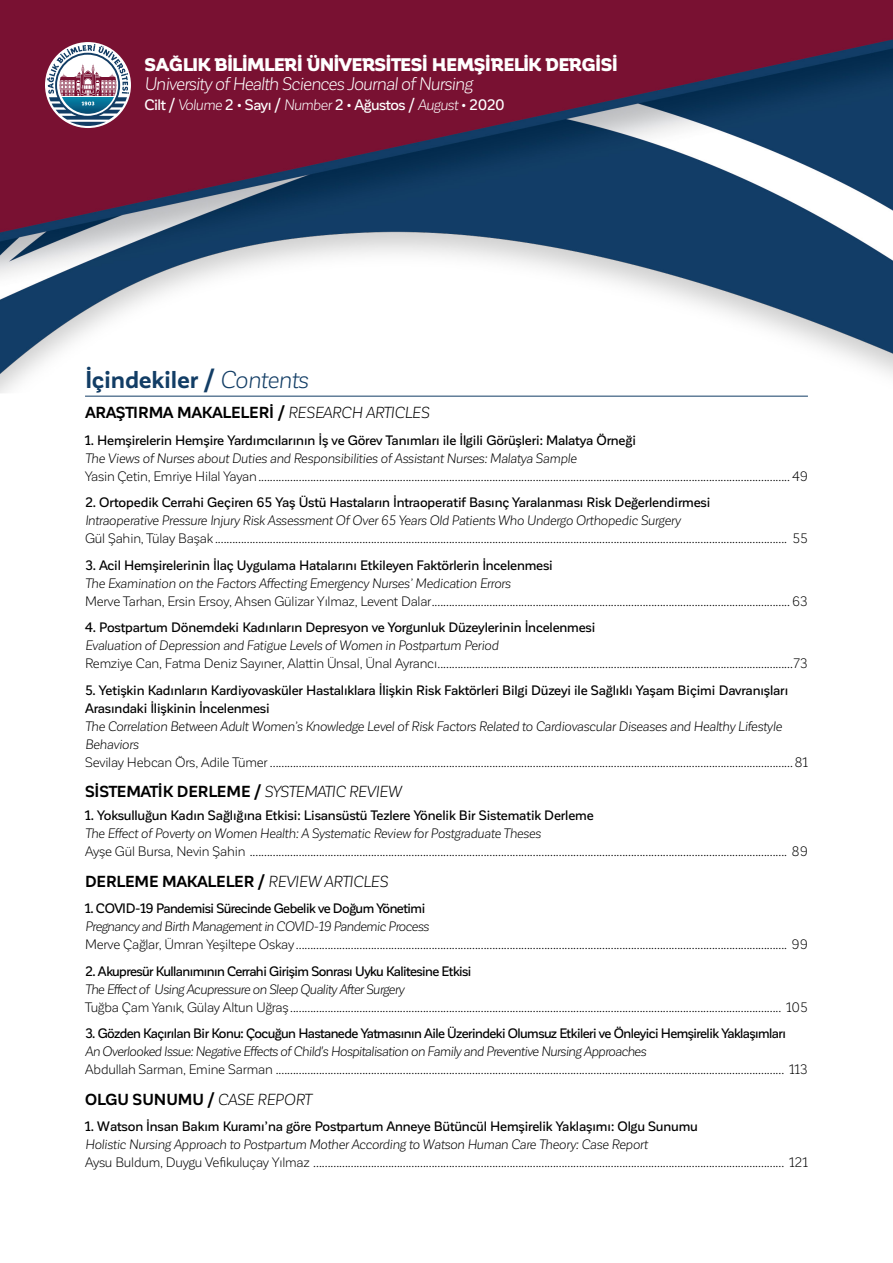
<style>
.page{position:relative;width:893px;height:1263px;background:#fff}
.page>*{position:absolute;margin:0;border:0;box-sizing:border-box;transform-origin:0 0}
.t1{font:700 24px "Corporative Sans";letter-spacing:-.01em;color:#123d65}
.t2{font:900 18px "Corporative";letter-spacing:-.035em;color:#fff}
.t3{font:italic 18px "Corporative Sans";letter-spacing:-.035em;color:#fff}
.t4{font:700 15.75px "Corporative Sans";letter-spacing:-.005em;color:#000}
.t5{font:700 15.75px "Corporative Sans";letter-spacing:-.025em;color:#000}
.t6{font:500 15px "Corporative Sans";letter-spacing:-.03em;color:#fff}
.t7{font:13.5px "Corporative Sans";letter-spacing:-.015em;color:#000}
.t8{font:500 13.5px/18px "Corporative Sans";letter-spacing:-.01em;color:#000}
.t9{font:italic 13.5px/18px "Corporative Sans";letter-spacing:-.015em;color:#000}
.t10{font:500 13.5px "Corporative Sans";letter-spacing:-.04em;color:#000}
.t11{font:italic 13.5px "Corporative Sans";letter-spacing:-.035em;color:#000}
.s1{font-weight:400;font-style:italic}
</style>
<div class="page">
<img style="left:0;top:0;width:893px;height:393px">
<svg style="left:47px;top:44px;width:82px;height:82px"></svg>
<hr style="left:85px;top:396px;width:723px;height:1px;background:#123d65">
<h2 class="t2" style="left:144px;top:54px;width:475px">SAĞLIK BİLİMLERİ ÜNİVERSİTESİ HEMŞİRELİK DERGİSİ</h2>
<h2 class="t3" style="left:144px;top:74px;width:330px">University of Health Sciences Journal of Nursing</h2>
<p class="t6" style="left:144px;top:96px;width:362px">Cilt / <span class="s1">Volume</span> 2 • Sayı / <span class="s1">Number</span> 2 • Ağustos / <span class="s1">August</span> • 2020</p>
<h1 class="t1" style="left:85px;top:367px;width:225px">İçindekiler / <span class="s1">Contents</span></h1>
<p class="t5" style="left:85px;top:404px;width:346px">ARAŞTIRMA MAKALELERİ / <span class="s1">RESEARCH ARTICLES</span></p>
<p class="t8" style="left:85px;top:431px;width:552px">1. Hemşirelerin Hemşire Yardımcılarının İş ve Görev Tanımları ile İlgili Görüşleri: Malatya Örneği</p>
<p class="t9" style="left:85px;top:449px;width:493px">The Views of Nurses about Duties and Responsibilities of Assistant Nurses: Malatya Sample</p>
<p class="t7" style="left:85px;top:469px;width:724px">Yasin Çetin, Emriye Hilal Yayan........................................................................................................................................................................................ 49</p>
<p class="t8" style="left:85px;top:494px;width:627px">2. Ortopedik Cerrahi Geçiren 65 Yaş Üstü Hastaların İntraoperatif Basınç Yaralanması Risk Değerlendirmesi</p>
<p class="t9" style="left:85px;top:512px;width:597px">Intraoperative Pressure Injury Risk Assessment Of Over 65 Years Old Patients Who Undergo Orthopedic Surgery</p>
<p class="t7" style="left:85px;top:531px;width:724px">Gül Şahin, Tülay Başak ...................................................................................................................................................................................................... 55</p>
<p class="t8" style="left:85px;top:556px;width:469px">3. Acil Hemşirelerinin İlaç Uygulama Hatalarını Etkileyen Faktörlerin İncelenmesi</p>
<p class="t9" style="left:85px;top:574px;width:427px">The Examination on the Factors Affecting Emergency Nurses’ Medication Errors</p>
<p class="t7" style="left:85px;top:594px;width:724px">Merve Tarhan, Ersin Ersoy, Ahsen Gülizar Yılmaz, Levent Dalar............................................................................................................................ 63</p>
<p class="t8" style="left:85px;top:619px;width:512px">4. Postpartum Dönemdeki Kadınların Depresyon ve Yorgunluk Düzeylerinin İncelenmesi</p>
<p class="t9" style="left:85px;top:636px;width:415px">Evaluation of Depression and Fatigue Levels of Women in Postpartum Period</p>
<p class="t7" style="left:85px;top:656px;width:724px">Remziye Can, Fatma Deniz Sayıner, Alattin Ünsal, Ünal Ayrancı...........................................................................................................................73</p>
<p class="t8" style="left:85px;top:681px;width:705px">5. Yetişkin Kadınların Kardiyovasküler Hastalıklara İlişkin Risk Faktörleri Bilgi Düzeyi ile Sağlıklı Yaşam Biçimi Davranışları<br>Arasındaki İlişkinin İncelenmesi</p>
<p class="t9" style="left:85px;top:717px;width:698px">The Correlation Between Adult Women’s Knowledge Level of Risk Factors Related to Cardiovascular Diseases and Healthy Lifestyle<br>Behaviors</p>
<p class="t7" style="left:85px;top:755px;width:724px">Sevilay Hebcan Örs, Adile Tümer .....................................................................................................................................................................................81</p>
<p class="t4" style="left:85px;top:783px;width:318px">SİSTEMATİK DERLEME / <span class="s1">SYSTEMATIC REVIEW</span></p>
<p class="t8" style="left:85px;top:806px;width:510px">1. Yoksulluğun Kadın Sağlığına Etkisi: Lisansüstü Tezlere Yönelik Bir Sistematik Derleme</p>
<p class="t9" style="left:85px;top:824px;width:458px">The Effect of Poverty on Women Health: A Systematic Review for Postgraduate Theses</p>
<p class="t7" style="left:85px;top:844px;width:724px">Ayşe Gül Bursa, Nevin Şahin .......................................................................................................................................................................................... 89</p>
<p class="t4" style="left:85px;top:872px;width:304px">DERLEME MAKALELER / <span class="s1">REVIEW ARTICLES</span></p>
<p class="t10" style="left:85px;top:901px;width:342px">1. COVID-19 Pandemisi Sürecinde Gebelik ve Doğum Yönetimi</p>
<p class="t11" style="left:85px;top:919px;width:345px">Pregnancy and Birth Management in COVID-19 Pandemic Process</p>
<p class="t7" style="left:85px;top:937px;width:724px">Merve Çağlar, Ümran Yeşiltepe Oskay .......................................................................................................................................................................... 99</p>
<p class="t10" style="left:85px;top:963px;width:388px">2. Akupresür Kullanımının Cerrahi Girişim Sonrası Uyku Kalitesine Etkisi</p>
<p class="t11" style="left:85px;top:982px;width:321px">The Effect of Using Acupressure on Sleep Quality After Surgery</p>
<p class="t7" style="left:85px;top:1000px;width:724px">Tuğba Çam Yanık, Gülay Altun Uğraş.......................................................................................................................................................................... 105</p>
<p class="t10" style="left:85px;top:1026px;width:703px">3. Gözden Kaçırılan Bir Konu: Çocuğun Hastanede Yatmasının Aile Üzerindeki Olumsuz Etkileri ve Önleyici Hemşirelik Yaklaşımları</p>
<p class="t11" style="left:85px;top:1044px;width:563px">An Overlooked Issue: Negative Effects of Child's Hospitalisation on Family and Preventive Nursing Approaches</p>
<p class="t7" style="left:85px;top:1062px;width:724px">Abdullah Sarman, Emine Sarman ................................................................................................................................................................................ 113</p>
<p class="t4" style="left:85px;top:1091px;width:228px">OLGU SUNUMU / <span class="s1">CASE REPORT</span></p>
<p class="t8" style="left:85px;top:1118px;width:614px">1. Watson İnsan Bakım Kuramı’na göre Postpartum Anneye Bütüncül Hemşirelik Yaklaşımı: Olgu Sunumu</p>
<p class="t9" style="left:85px;top:1136px;width:564px">Holistic Nursing Approach to Postpartum Mother According to Watson Human Care Theory: Case Report</p>
<p class="t7" style="left:85px;top:1155px;width:724px">Aysu Buldum, Duygu Vefikuluçay Yılmaz ................................................................................................................................................................... 121</p>
</div>
